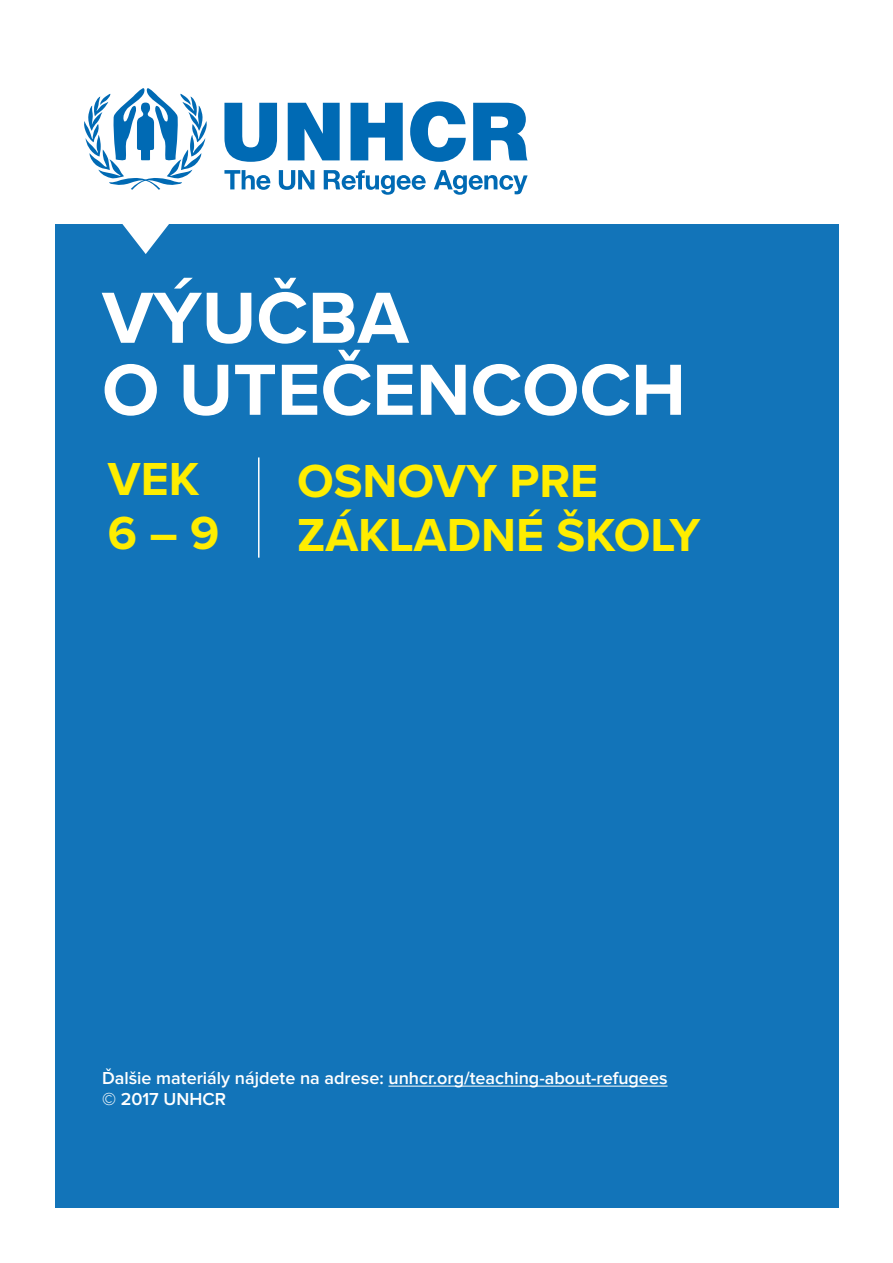
<style>
.page{position:relative;width:893px;height:1263px;background:#fff}
.page>*{position:absolute;margin:0;border:0;box-sizing:border-box;transform-origin:0 0}
.t1{font:700 75px/72px "Proxima Nova";color:#fff}
.t2{font:700 48px/54px "Proxima Nova";color:#ffed00}
.t3{font:600 18px/21.6px "Proxima Nova";color:#fff}
</style>
<div class="page">
<div style="left:55px;top:223px;width:783px;height:985px;background:#1274b9"></div>
<svg style="left:122px;top:224px;width:47px;height:30px"></svg>
<hr style="left:258px;top:457px;width:2px;height:101px;background:#fff">
<hr style="left:388px;top:1086px;width:279px;height:1px;background:#fff">
<hr style="left:54px;top:222px;width:788px;height:2px;background:#fff">
<svg style="left:84px;top:88px;width:123px;height:102px"></svg>
<svg style="left:224px;top:103px;width:53px;height:59px"></svg>
<svg style="left:288px;top:103px;width:52px;height:57px"></svg>
<svg style="left:351px;top:103px;width:52px;height:57px"></svg>
<svg style="left:410px;top:101px;width:56px;height:61px"></svg>
<svg style="left:473px;top:103px;width:55px;height:57px"></svg>
<svg style="left:224px;top:170px;width:47px;height:20px"></svg>
<svg style="left:279px;top:170px;width:35px;height:20px"></svg>
<svg style="left:324px;top:170px;width:102px;height:25px"></svg>
<svg style="left:434px;top:170px;width:94px;height:25px"></svg>
<h1 class="t1" style="left:102px;top:285px;width:585px">VÝUČBA<br>O UTEČENCOCH</h1>
<h2 class="t2" style="left:108px;top:454px;width:113px">VEK<br>6 – 9</h2>
<h2 class="t2" style="left:297px;top:456px;width:405px">OSNOVY PRE<br>ZÁKLADNÉ ŠKOLY</h2>
<p class="t3" style="left:102px;top:1067px;width:567px">Ďalšie materiály nájdete na adrese: unhcr.org/teaching-about-refugees © 2017 UNHCR</p>
</div>
